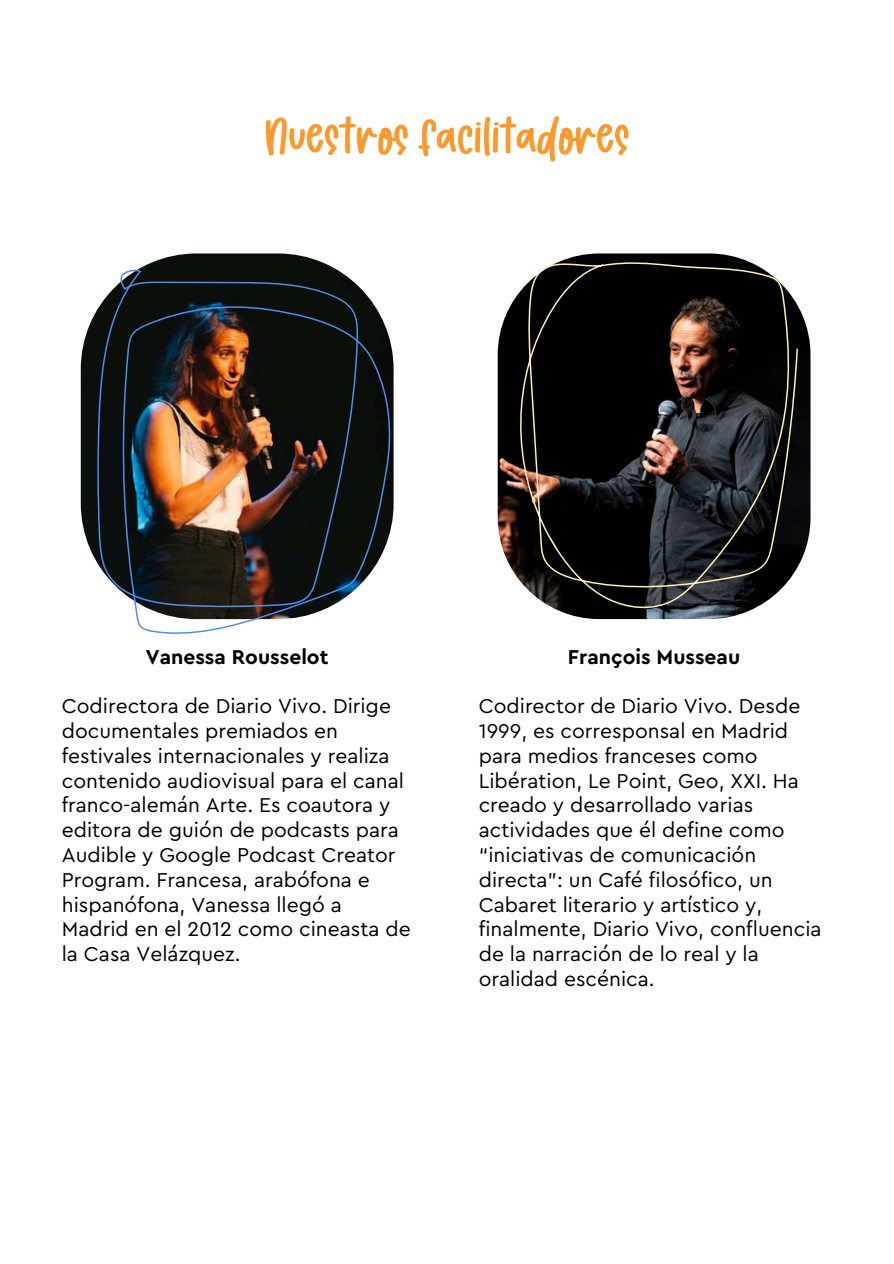
<style>
.page{position:relative;width:894px;height:1264px;background:#fff}
.page>*{position:absolute;margin:0;border:0;box-sizing:border-box;transform-origin:0 0}
.t1{font:60px "Hey Felix";letter-spacing:-.03em;color:#fd992a}
.t2{font:21px/24.8px "Cera Pro";color:#000}
.t3{font:700 21px "Cera Pro";color:#000}
</style>
<div class="page">
<div style="left:81px;top:253px;width:312px;height:366px;background:#0a0f0a;border-radius:116px"></div>
<img style="left:497px;top:253px;width:313px;height:366px;border-radius:101px">
<svg style="left:135px;top:306px;width:256px;height:328px"></svg>
<img style="left:97px;top:269px;width:261px;height:338px">
<svg style="left:519px;top:262px;width:278px;height:347px;background:#211f1d"></svg>
<p class="t1" style="left:263px;top:110px;width:368px">Nuestros facilitadores</p>
<p class="t3" style="left:146px;top:647px;width:184px">Vanessa Rousselot</p>
<h2 class="t2" style="left:62px;top:694px;width:350px">Codirectora de Diario Vivo. Dirige documentales premiados en festivales internacionales y realiza contenido audiovisual para el canal franco-alemán Arte. Es coautora y editora de guión de podcasts para Audible y Google Podcast Creator Program. Francesa, arabófona e hispanófona, Vanessa llegó a Madrid en el 2012 como cineasta de</h2>
<p class="t2" style="left:62px;top:942px;width:180px">la Casa Velázquez.</p>
<p class="t3" style="left:568px;top:647px;width:174px">François Musseau</p>
<h2 class="t2" style="left:478px;top:694px;width:344px">Codirector de Diario Vivo. Desde<br>1999, es corresponsal en Madrid para medios franceses como<br>Libération, Le Point, Geo, XXI. Ha creado y desarrollado varias actividades que él define como “iniciativas de comunicación directa”: un Café filosófico, un<br>Cabaret literario y artístico y, finalmente, Diario Vivo, confluencia de la narración de lo real y la oralidad escénica.</h2>
</div>
